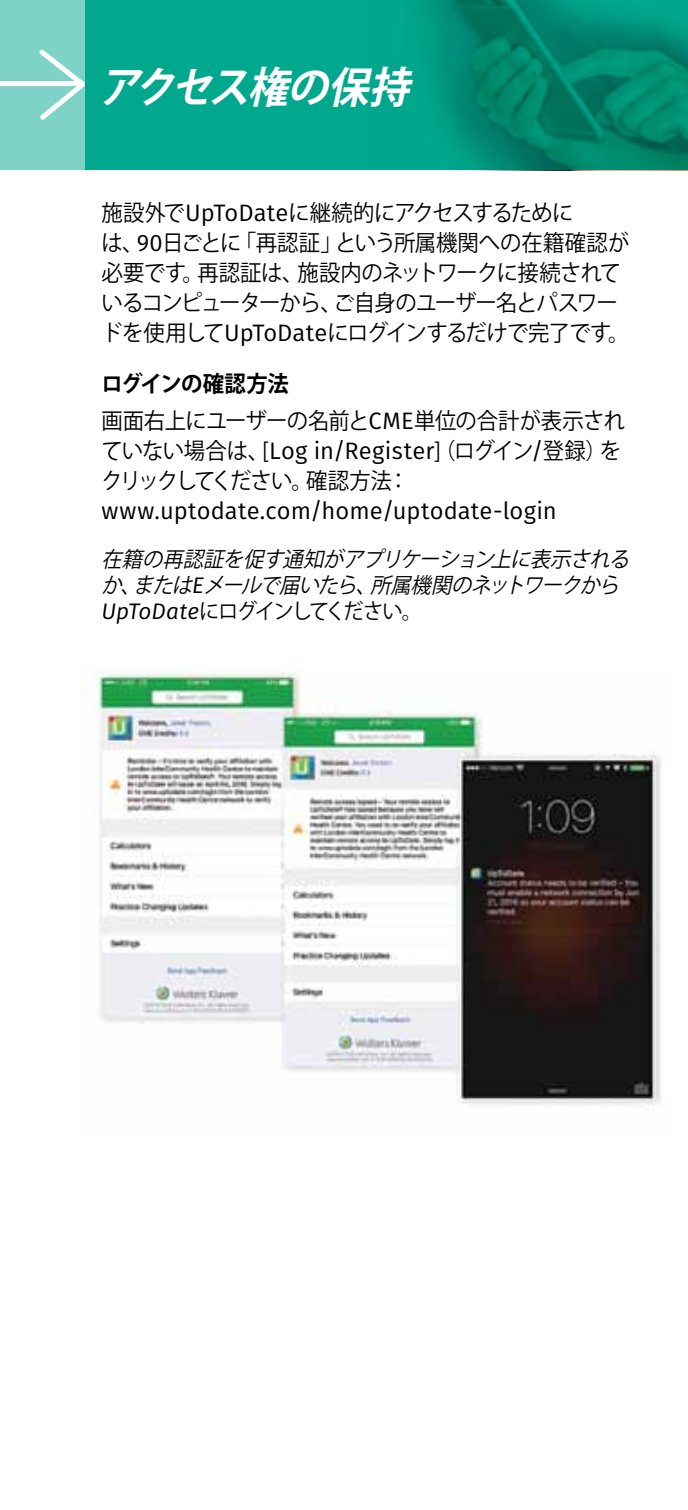
<style>
.page{position:relative;width:688px;height:1510px;background:#fff}
.page>*{position:absolute;margin:0;border:0;box-sizing:border-box;transform-origin:0 0}
.t1{font:italic 700 42.75px "Koz Go Pro";color:#fff;scale:.95 1}
.t2{font:23.75px "Fira Sans";letter-spacing:.01em;color:#000}
.t3{font:22.5px/30px "Koz Go Pro";letter-spacing:-.035em;color:#000;scale:.95 1}
.t4{font:700 22.5px "Koz Go Pr 6 N";letter-spacing:-.025em;color:#000;scale:.95 1}
.t5{font:italic 21.5px/26.2px "Koz Go Pro";color:#000;scale:.95 1}
.s1{font-family:"Fira Sans";font-size:23.75px}
.s2{font-family:"Fira Sans";font-size:22.5px}
.s3{font-style:normal}
</style>
<div class="page">
<div style="left:672px;top:81px;width:16px;height:5px;background:#00916f"></div>
<svg style="left:85px;top:0;width:602px;height:170px;background:#009a80"></svg>
<div style="left:0;top:0;width:85px;height:170px;background:#7fd3c6"></div>
<div style="left:0;top:81px;width:83px;height:5px;background:#fff"></div>
<svg style="left:39px;top:45px;width:50px;height:79px"></svg>
<img style="left:80px;top:668px;width:582px;height:442px">
<h1 class="t1" style="left:99px;top:60px;width:341px">アクセス権の保持</h1>
<p class="t3" style="left:101px;top:198px;width:557px">施設外で<span class="s1">UpToDate</span>に継続的にアクセスするために<br>は、<span class="s1">90</span>日ごとに「再認証」という所属機関への在籍確認が必要です。再認証は、施設内のネットワークに接続されているコンピューターから、ご自身のユーザー名とパスワードを使用して<span class="s1">UpToDate</span>にログインするだけで完了です。</p>
<p class="t4" style="left:101px;top:371px;width:199px">ログインの確認方法</p>
<p class="t3" style="left:101px;top:406px;width:553px">画面右上にユーザーの名前と<span class="s1">CME</span>単位の合計が表示されていない場合は、[<span class="s1">Log in/Register</span>]（ログイン<span class="s1">/</span>登録）をクリックしてください。確認方法：</p>
<p class="t2" style="left:101px;top:493px;width:457px">www.uptodate.com/home/uptodate-login</p>
<p class="t5" style="left:101px;top:546px;width:563px">在籍の再認証を促す通知がアプリケーション上に表示されるか、または<span class="s2">E</span> メールで届いたら、所属機関のネットワークから<br><span class="s2">UpToDate</span><span class="s3">にログインしてください。</span></p>
</div>
